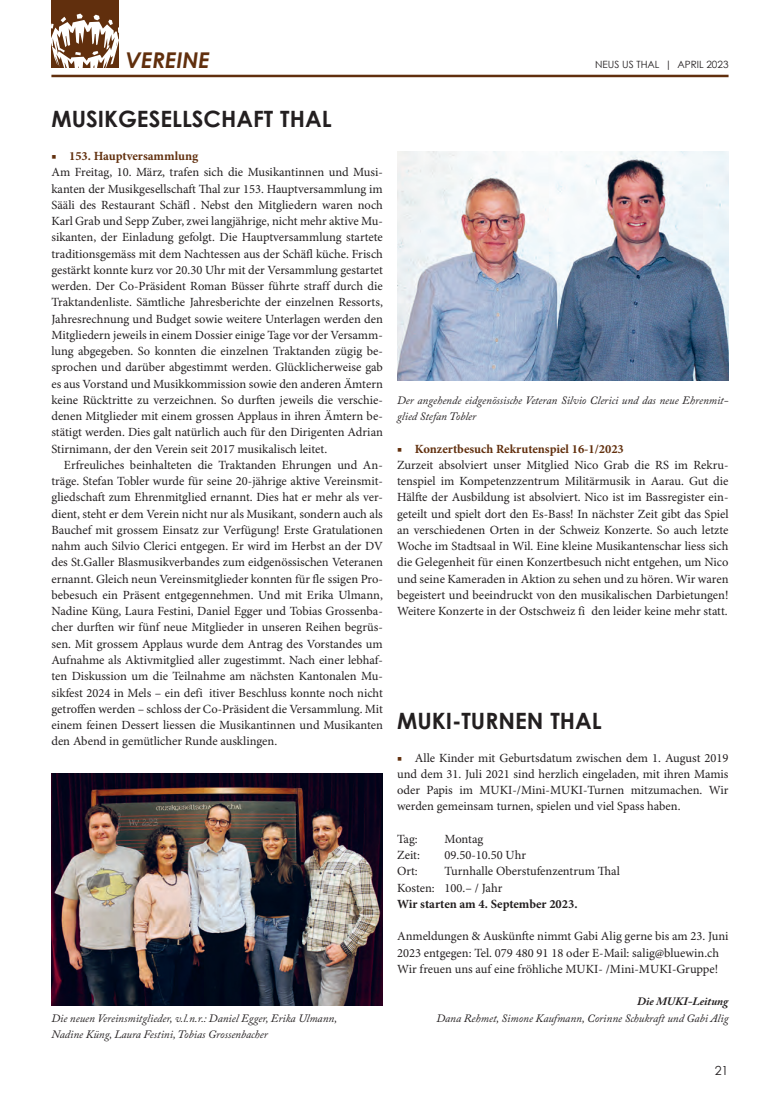
<style>
.page{position:relative;width:780px;height:1099px;background:#fff}
.page>*{position:absolute;margin:0;border:0;box-sizing:border-box;transform-origin:0 0}
.t1{font:700 22.5px "Century Gothic";color:#231f20}
.t2{font:italic 700 21.75px "Century Gothic";color:#612f0d}
.t3{font:12.5px/16.2px "Minion Pro";color:#231f20}
.t4{font:700 12.5px "Minion Pro";letter-spacing:-.005em;color:#231f20}
.t5{font:12.5px "Century Gothic";color:#231f20}
.t6{font:italic 11.25px/16.2px "Adobe Caslon Pro";color:#231f20}
.t7{font:italic 700 11.25px "Adobe Caslon Pro";color:#231f20}
.t8{font:10px "Century Gothic";color:#231f20}
.s1{color:#612f0d}
.s2{font-weight:700;color:#612f0d}
</style>
<div class="page">
<div style="left:51px;top:0;width:68px;height:68px;background:#612f0d"></div>
<hr style="left:51px;top:75px;width:677px;height:2px;background:#612f0d">
<svg style="left:51px;top:14px;width:68px;height:54px"></svg>
<img style="left:397px;top:151px;width:331px;height:230px">
<img style="left:51px;top:773px;width:332px;height:232px">
<h2 class="t2" style="left:126px;top:44px;width:85px">VEREINE</h2>
<p class="t8" style="left:595px;top:57px;width:135px">NEUS US THAL | APRIL 2023</p>
<h1 class="t1" style="left:51px;top:102px;width:282px">MUSIKGESELLSCHAFT THAL</h1>
<p class="t3" style="left:51px;top:148px;width:333px"><span class="s1">■</span> <span class="s2">153. Hauptversammlung<br></span>Am Freitag, 10. März, trafen sich die Musikantinnen und Musi&shy;kanten der Musikgesellschaft Thal zur 153. Hauptversammlung im Sääli des Restaurant Schäfl . Nebst den Mitgliedern waren noch Karl Grab und Sepp Zuber, zwei langjährige, nicht mehr aktive Mu&shy;sikanten, der Einladung gefolgt. Die Hauptversammlung startete traditionsgemäss mit dem Nachtessen aus der Schäfl küche. Frisch gestärkt konnte kurz vor 20.30 Uhr mit der Versammlung gestartet werden. Der Co-Präsident Roman Büsser führte straff durch die Traktandenliste. Sämtliche Jahresberichte der einzelnen Ressorts, Jahresrechnung und Budget sowie weitere Unterlagen werden den Mitgliedern jeweils in einem Dossier einige Tage vor der Versamm&shy;lung abgegeben. So konnten die einzelnen Traktanden zügig be&shy;sprochen und darüber abgestimmt werden. Glücklicherweise gab es aus Vorstand und Musikkommission sowie den anderen Ämtern keine Rücktritte zu verzeichnen. So durften jeweils die verschie&shy;denen Mitglieder mit einem grossen Applaus in ihren Ämtern be&shy;stätigt werden. Dies galt natürlich auch für den Dirigenten Adrian Stirnimann, der den Verein seit 2017 musikalisch leitet.</p>
<p class="t3" style="left:51px;top:457px;width:333px;text-align:justify;text-indent:13px">Erfreuliches beinhalteten die Traktanden Ehrungen und An&shy;träge. Stefan Tobler wurde für seine 20-jährige aktive Vereinsmit&shy;gliedschaft zum Ehrenmitglied ernannt. Dies hat er mehr als ver&shy;dient, steht er dem Verein nicht nur als Musikant, sondern auch als Bauchef mit grossem Einsatz zur Verfügung! Erste Gratulationen nahm auch Silvio Clerici entgegen. Er wird im Herbst an der DV des St.Galler Blasmusikverbandes zum eidgenössischen Veteranen ernannt. Gleich neun Vereinsmitglieder konnten für fle ssigen Pro&shy;bebesuch ein Präsent entgegennehmen. Und mit Erika Ulmann, Nadine Küng, Laura Festini, Daniel Egger und Tobias Grossenba&shy;cher durften wir fünf neue Mitglieder in unseren Reihen begrüs&shy;sen. Mit grossem Applaus wurde dem Antrag des Vorstandes um Aufnahme als Aktivmitglied aller zugestimmt. Nach einer lebhaf&shy;ten Diskussion um die Teilnahme am nächsten Kantonalen Mu&shy;sikfest 2024 in Mels – ein defi itiver Beschluss konnte noch nicht getroffen werden – schloss der Co-Präsident die Versammlung. Mit einem feinen Dessert liessen die Musikantinnen und Musikanten den Abend in gemütlicher Runde ausklingen.</p>
<p class="t6" style="left:51px;top:1009px;width:287px">Die neuen Vereinsmitglieder, v.l.n.r.: Daniel Egger, Erika Ulmann,<br>Nadine Küng, Laura Festini, Tobias Grossenbacher</p>
<p class="t6" style="left:397px;top:392px;width:333px">Der angehende eidgenössische Veteran Silvio Clerici und das neue Ehrenmit&shy;glied Stefan Tobler</p>
<p class="t3" style="left:397px;top:441px;width:333px"><span class="s1">■</span> <span class="s2">Konzertbesuch Rekrutenspiel 16-1/2023<br></span>Zurzeit absolviert unser Mitglied Nico Grab die RS im Rekru&shy;tenspiel im Kompetenzzentrum Militärmusik in Aarau. Gut die Hälfte der Ausbildung ist absolviert. Nico ist im Bassregister ein&shy;geteilt und spielt dort den Es-Bass! In nächster Zeit gibt das Spiel an verschiedenen Orten in der Schweiz Konzerte. So auch letzte Woche im Stadtsaal in Wil. Eine kleine Musikantenschar liess sich die Gelegenheit für einen Konzertbesuch nicht entgehen, um Nico und seine Kameraden in Aktion zu sehen und zu hören. Wir waren begeistert und beeindruckt von den musikalischen Darbietungen!<br>Weitere Konzerte in der Ostschweiz fi den leider keine mehr statt.</p>
<h1 class="t1" style="left:397px;top:703px;width:206px">MUKI-TURNEN THAL</h1>
<p class="t3" style="left:397px;top:750px;width:333px;text-align:justify"><span class="s1">■</span> Alle Kinder mit Geburtsdatum zwischen dem 1. August 2019 und dem 31. Juli 2021 sind herzlich eingeladen, mit ihren Mamis oder Papis im MUKI-/Mini-MUKI-Turnen mitzumachen. Wir werden gemeinsam turnen, spielen und viel Spass haben.</p>
<p class="t3" style="left:397px;top:831px;width:22px">Tag:</p>
<p class="t3" style="left:444px;top:831px;width:40px">Montag</p>
<p class="t3" style="left:397px;top:847px;width:24px">Zeit:</p>
<p class="t3" style="left:444px;top:847px;width:83px">09.50-10.50 Uhr</p>
<p class="t3" style="left:397px;top:863px;width:22px">Ort:</p>
<p class="t3" style="left:397px;top:863px;width:224px;text-indent:48px">Turnhalle Oberstufenzentrum Thal<br>Kosten: 100.– / Jahr</p>
<p class="t4" style="left:397px;top:896px;width:182px">Wir starten am 4. September 2023.</p>
<p class="t3" style="left:397px;top:928px;width:333px">Anmeldungen &amp; Auskünfte nimmt Gabi Alig gerne bis am 23. Juni<br>2023 entgegen: Tel. 079 480 91 18 oder E-Mail: salig@bluewin.ch<br>Wir freuen uns auf eine fröhliche MUKI- /Mini-MUKI-Gruppe!</p>
<p class="t7" style="left:637px;top:994px;width:93px">Die MUKI-Leitung</p>
<p class="t6" style="left:436px;top:1009px;width:293px">Dana Rehmet, Simone Kaufmann, Corinne Schukraft und Gabi Alig</p>
<p class="t5" style="left:714px;top:1061px;width:15px">21</p>
</div>
